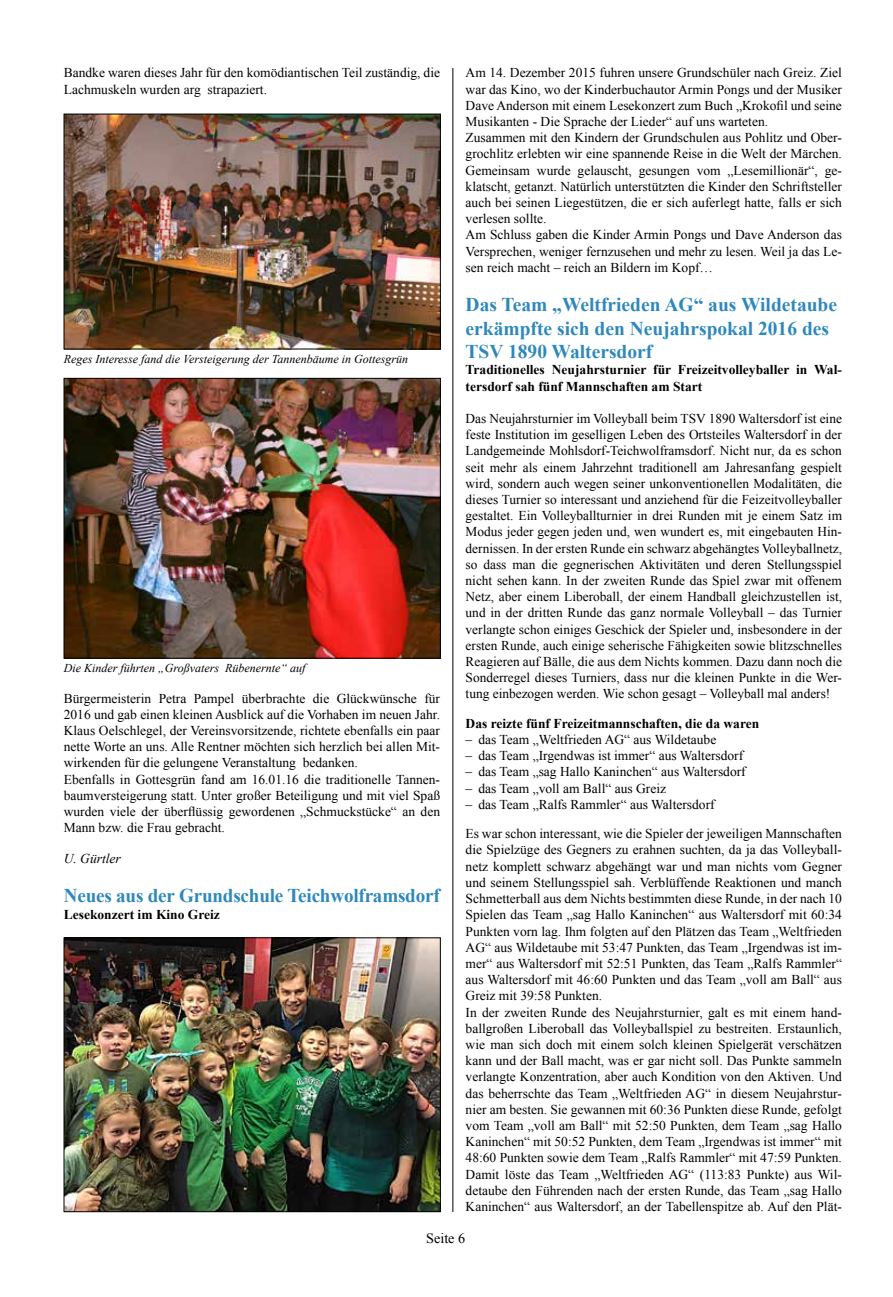
<style>
.page{position:relative;width:893px;height:1297px;background:#fff}
.page>*{position:absolute;margin:0;border:0;box-sizing:border-box;transform-origin:0 0}
.t1{font:700 19.5px/23.4px "Times New Roman";color:#2e88bb}
.t2{font:14.25px "Times New Roman";color:#000}
.t3{font:13.5px/16.2px "Times New Roman";color:#000}
.t4{font:700 13.5px/16.2px "Times New Roman";color:#000}
.t5{font:italic 13.5px "Times New Roman";color:#000}
.t6{font:italic 12px "Times New Roman";color:#000}
</style>
<div class="page">
<hr style="left:452px;top:68px;width:1px;height:1144px;background:#000">
<img style="left:66px;top:116px;width:373px;height:231px">
<div style="left:64px;top:114px;width:377px;height:235px;border:1px solid #000"></div>
<img style="left:66px;top:380px;width:373px;height:276px">
<div style="left:64px;top:378px;width:377px;height:280px;border:1px solid #000"></div>
<img style="left:66px;top:939px;width:373px;height:271px">
<div style="left:64px;top:937px;width:377px;height:275px;border:1px solid #000"></div>
<p class="t3" style="left:64px;top:65px;width:378px">Bandke waren dieses Jahr für den komödiantischen Teil zuständig, die<br>Lachmuskeln wurden arg strapaziert.</p>
<p class="t6" style="left:64px;top:351px;width:346px">Reges Interesse fand die Versteigerung der Tannenbäume in Gottesgrün</p>
<p class="t6" style="left:64px;top:660px;width:243px">Die Kinder führten „Großvaters Rübenernte“ auf</p>
<p class="t3" style="left:64px;top:690px;width:378px">Bürgermeisterin Petra Pampel überbrachte die Glückwünsche für 2016 und gab einen kleinen Ausblick auf die Vorhaben im neuen Jahr.<br>Klaus Oelschlegel, der Vereinsvorsitzende, richtete ebenfalls ein paar nette Worte an uns. Alle Rentner möchten sich herzlich bei allen Mit&shy;wirkenden für die gelungene Veranstaltung bedanken.<br>Ebenfalls in Gottesgrün fand am 16.01.16 die traditionelle Tannen&shy;baumversteigerung statt. Unter großer Beteiligung und mit viel Spaß wurden viele der überflüssig gewordenen „Schmuckstücke“ an den Mann bzw. die Frau gebracht.</p>
<p class="t5" style="left:64px;top:849px;width:58px">U. Gürtler</p>
<h1 class="t1" style="left:64px;top:884px;width:377px">Neues aus der Grundschule Teichwolframsdorf</h1>
<p class="t4" style="left:64px;top:906px;width:158px">Lesekonzert im Kino Greiz</p>
<p class="t3" style="left:466px;top:65px;width:378px">Am 14. Dezember 2015 fuhren unsere Grundschüler nach Greiz. Ziel war das Kino, wo der Kinderbuchautor Armin Pongs und der Musiker Dave Anderson mit einem Lesekonzert zum Buch „Krokofil und seine Musikanten - Die Sprache der Lieder“ auf uns warteten.<br>Zusammen mit den Kindern der Grundschulen aus Pohlitz und Ober&shy;grochlitz erlebten wir eine spannende Reise in die Welt der Märchen.<br>Gemeinsam wurde gelauscht, gesungen vom „Lesemillionär“, ge&shy;klatscht, getanzt. Natürlich unterstützten die Kinder den Schriftsteller auch bei seinen Liegestützen, die er sich auferlegt hatte, falls er sich verlesen sollte.<br>Am Schluss gaben die Kinder Armin Pongs und Dave Anderson das Versprechen, weniger fernzusehen und mehr zu lesen. Weil ja das Le&shy;sen reich macht – reich an Bildern im Kopf…</p>
<h1 class="t1" style="left:466px;top:293px;width:373px">Das Team „Weltfrieden AG“ aus Wildetaube erkämpfte sich den Neujahrspokal 2016 des<br>TSV 1890 Waltersdorf</h1>
<p class="t4" style="left:466px;top:361px;width:378px">Traditionelles Neujahrsturnier für Freizeitvolleyballer in Wal&shy;tersdorf sah fünf Mannschaften am Start</p>
<p class="t3" style="left:466px;top:410px;width:378px;text-align:justify">Das Neujahrsturnier im Volleyball beim TSV 1890 Waltersdorf ist eine feste Institution im geselligen Leben des Ortsteiles Waltersdorf in der Landgemeinde Mohlsdorf-Teichwolframsdorf. Nicht nur, da es schon seit mehr als einem Jahrzehnt traditionell am Jahresanfang gespielt wird, sondern auch wegen seiner unkonventionellen Modalitäten, die dieses Turnier so interessant und anziehend für die Feizeitvolleyballer gestaltet. Ein Volleyballturnier in drei Runden mit je einem Satz im Modus jeder gegen jeden und, wen wundert es, mit eingebauten Hin&shy;dernissen. In der ersten Runde ein schwarz abgehängtes Volleyballnetz, so dass man die gegnerischen Aktivitäten und deren Stellungsspiel nicht sehen kann. In der zweiten Runde das Spiel zwar mit offenem Netz, aber einem Liberoball, der einem Handball gleichzustellen ist, und in der dritten Runde das ganz normale Volleyball – das Turnier verlangte schon einiges Geschick der Spieler und, insbesondere in der ersten Runde, auch einige seherische Fähigkeiten sowie blitzschnelles Reagieren auf Bälle, die aus dem Nichts kommen. Dazu dann noch die Sonderregel dieses Turniers, dass nur die kleinen Punkte in die Wer&shy;tung einbezogen werden. Wie schon gesagt – Volleyball mal anders!</p>
<p class="t4" style="left:466px;top:715px;width:295px">Das reizte fünf Freizeitmannschaften, die da waren</p>
<p class="t3" style="left:466px;top:731px;width:252px">– das Team „Weltfrieden AG“ aus Wildetaube</p>
<p class="t3" style="left:466px;top:747px;width:279px">– das Team „Irgendwas ist immer“ aus Waltersdorf</p>
<p class="t3" style="left:466px;top:764px;width:282px">– das Team „sag Hallo Kaninchen“ aus Waltersdorf</p>
<p class="t3" style="left:466px;top:780px;width:202px">– das Team „voll am Ball“ aus Greiz</p>
<p class="t3" style="left:466px;top:789px;width:378px;line-height:29.4px">– das Team „Ralfs Rammler“ aus Waltersdorf<br>Es war schon interessant, wie die Spieler der jeweiligen Mannschaften</p>
<p class="t3" style="left:466px;top:842px;width:378px">die Spielzüge des Gegners zu erahnen suchten, da ja das Volleyball&shy;netz komplett schwarz abgehängt war und man nichts vom Gegner und seinem Stellungsspiel sah. Verblüffende Reaktionen und manch Schmetterball aus dem Nichts bestimmten diese Runde, in der nach 10<br>Spielen das Team „sag Hallo Kaninchen“ aus Waltersdorf mit 60:34<br>Punkten vorn lag. Ihm folgten auf den Plätzen das Team „Weltfrieden AG“ aus Wildetaube mit 53:47 Punkten, das Team „Irgendwas ist im&shy;mer“ aus Waltersdorf mit 52:51 Punkten, das Team „Ralfs Rammler“ aus Waltersdorf mit 46:60 Punkten und das Team „voll am Ball“ aus Greiz mit 39:58 Punkten.<br>In der zweiten Runde des Neujahrsturnier, galt es mit einem hand&shy;ballgroßen Liberoball das Volleyballspiel zu bestreiten. Erstaunlich, wie man sich doch mit einem solch kleinen Spielgerät verschätzen kann und der Ball macht, was er gar nicht soll. Das Punkte sammeln verlangte Konzentration, aber auch Kondition von den Aktiven. Und das beherrschte das Team „Weltfrieden AG“ in diesem Neujahrstur&shy;nier am besten. Sie gewannen mit 60:36 Punkten diese Runde, gefolgt vom Team „voll am Ball“ mit 52:50 Punkten, dem Team „sag Hallo Kaninchen“ mit 50:52 Punkten, dem Team „Irgendwas ist immer“ mit 48:60 Punkten sowie dem Team „Ralfs Rammler“ mit 47:59 Punkten.<br>Damit löste das Team „Weltfrieden AG“ (113:83 Punkte) aus Wil&shy;detaube den Führenden nach der ersten Runde, das Team „sag Hallo Kaninchen“ aus Waltersdorf, an der Tabellenspitze ab. Auf den Plät-</p>
<p class="t2" style="left:426px;top:1229px;width:41px">Seite 6</p>
</div>
